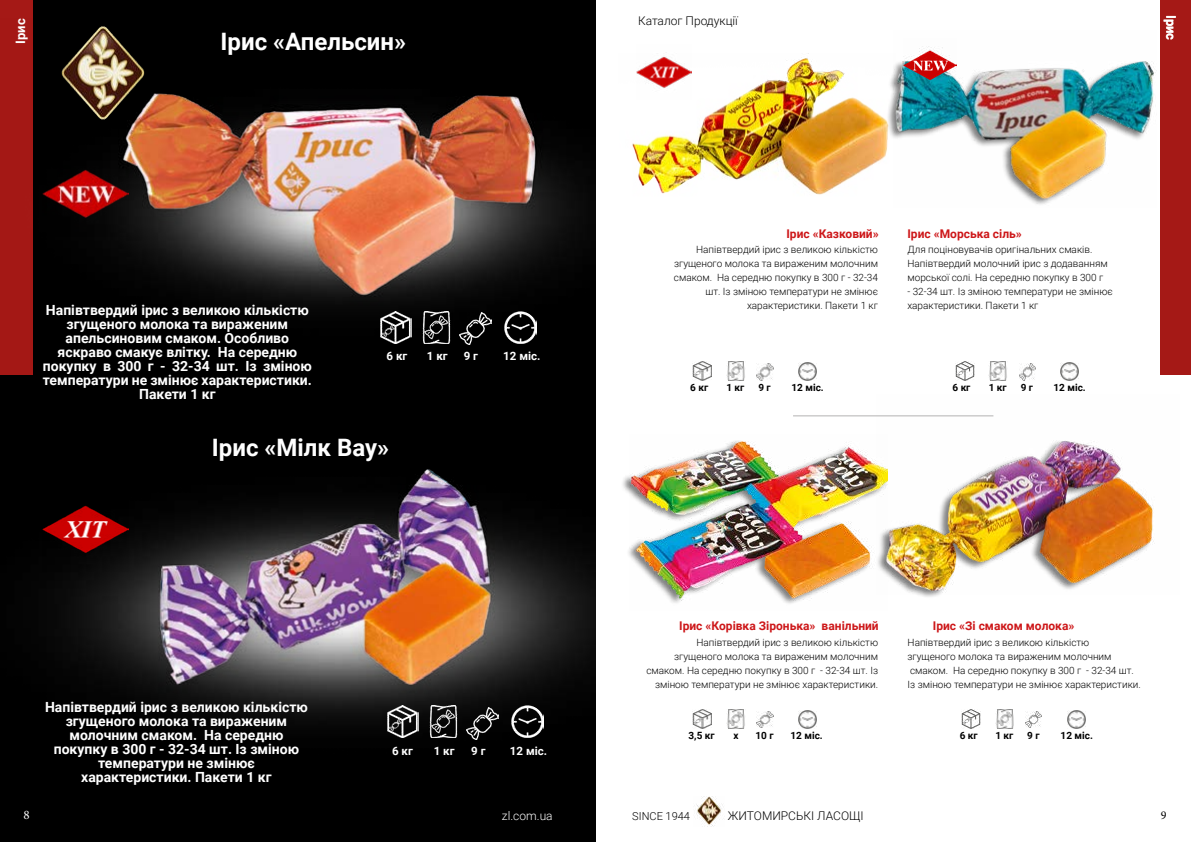
<style>
.page{position:relative;width:1191px;height:842px;background:#fff}
.page>*{position:absolute;margin:0;border:0;box-sizing:border-box;transform-origin:0 0}
.t1{font:700 24px "Roboto";color:#fff}
.t2{font:700 14px/14px "Roboto";color:#fff;text-align:center}
.t3{font:700 13px "Roboto";color:#fff}
.t4{font:13px "Minion Pro";color:#fff}
.t5{font:700 12px "Roboto";color:#cd1719}
.t6{font:300 12px "Roboto";color:#000}
.t7{font:300 12px "Roboto";color:#fff}
.t8{font:12px "Minion Pro";color:#000}
.t9{font:700 11.5px "Roboto";color:#fff}
.t10{font:300 11px "Roboto";color:#000}
.t11{font:300 10px/14px "Roboto";color:#000}
.t12{font:700 10px "Roboto";color:#000}
</style>
<div class="page">
<img style="left:696px;top:797px;width:27px;height:29px">
<div style="left:0;top:0;width:595px;height:842px;background:#000"></div>
<div style="left:1160px;top:0;width:31px;height:375px;background:#a51916"></div>
<img style="left:632px;top:53px;width:254px;height:142px">
<div style="left:0;top:0;width:32px;height:375px;background:#a51916"></div>
<img style="left:32px;top:18px;width:564px;height:806px">
<img style="left:693px;top:361px;width:19px;height:19px">
<img style="left:726px;top:361px;width:19px;height:19px">
<img style="left:1060px;top:363px;width:18px;height:17px">
<img style="left:757px;top:364px;width:16px;height:16px">
<img style="left:693px;top:709px;width:19px;height:19px">
<img style="left:726px;top:709px;width:19px;height:19px">
<img style="left:798px;top:711px;width:18px;height:17px">
<img style="left:757px;top:712px;width:16px;height:16px">
<img style="left:961px;top:709px;width:19px;height:19px">
<img style="left:995px;top:709px;width:19px;height:19px">
<img style="left:1067px;top:711px;width:18px;height:17px">
<img style="left:1025px;top:712px;width:16px;height:16px">
<img style="left:43px;top:486px;width:85px;height:85px">
<img style="left:379px;top:311px;width:32px;height:32px">
<img style="left:421px;top:311px;width:32px;height:32px">
<img style="left:459px;top:313px;width:32px;height:32px">
<img style="left:504px;top:311px;width:32px;height:32px">
<img style="left:43px;top:151px;width:85px;height:85px">
<img style="left:955px;top:361px;width:19px;height:19px">
<img style="left:988px;top:361px;width:19px;height:19px">
<img style="left:798px;top:363px;width:18px;height:17px">
<img style="left:1019px;top:364px;width:16px;height:16px">
<div style="left:886px;top:60px;width:268px;height:146px;background:#000;opacity:.5"></div>
<img style="left:893px;top:60px;width:263px;height:146px">
<div style="left:621px;top:439px;width:268px;height:168px;background:#000;opacity:.5"></div>
<img style="left:629px;top:439px;width:258px;height:168px">
<div style="left:875px;top:439px;width:277px;height:160px;background:#fff"></div>
<img style="left:876px;top:415px;width:279px;height:179px">
<img style="left:903px;top:46px;width:53px;height:45px">
<img style="left:636px;top:53px;width:55px;height:46px">
<hr style="left:793px;top:415px;width:200px;height:1px;background:#b3b2b2">
<h3 class="t3" style="left:11px;top:44px;width:27px;rotate:-90deg">Ірис</h3>
<h1 class="t1" style="left:221px;top:25px;width:187px">Ірис «Апельсин»</h1>
<h2 class="t2" style="left:43px;top:302px;width:270px">Напівтвердий ірис з великою кількістю згущеного молока та вираженим апельсиновим смаком. Особливо яскраво смакує влітку. На середню покупку в 300 г - 32-34 шт. Із зміною температури не змінює характеристики.<br>Пакети 1 кг</h2>
<p class="t9" style="left:387px;top:348px;width:22px">6 кг</p>
<p class="t9" style="left:427px;top:348px;width:22px">1 кг</p>
<p class="t9" style="left:464px;top:348px;width:16px">9 г</p>
<p class="t9" style="left:503px;top:348px;width:39px">12 міс.</p>
<h1 class="t1" style="left:212px;top:431px;width:179px">Ірис «Мілк Вау»</h1>
<h2 class="t2" style="left:45px;top:699px;width:264px">Напівтвердий ірис з великою кількістю згущеного молока та вираженим молочним смаком. На середню покупку в 300 г - 32-34 шт. Із зміною температури не змінює характеристики. Пакети 1 кг</h2>
<p class="t9" style="left:392px;top:742px;width:22px">6 кг</p>
<p class="t9" style="left:434px;top:743px;width:22px">1 кг</p>
<p class="t9" style="left:471px;top:743px;width:16px">9 г</p>
<p class="t9" style="left:510px;top:743px;width:39px">12 міс.</p>
<h3 class="t4" style="left:24px;top:806px;width:8px">8</h3>
<p class="t7" style="left:502px;top:808px;width:52px">zl.com.ua</p>
<p class="t6" style="left:638px;top:13px;width:101px">Каталог Продукції</p>
<h3 class="t3" style="left:1180px;top:15px;width:27px;rotate:90deg">Ірис</h3>
<p class="t5" style="left:786px;top:225px;width:94px">Ірис «Казковий»</p>
<p class="t11" style="left:674px;top:242px;width:206px;text-align:right">Напівтвердий ірис з великою кількістю згущеного молока та вираженим молочним смаком. На середню покупку в 300 г - 32-34 шт. Із зміною температури не змінює характеристики. Пакети 1 кг</p>
<p class="t12" style="left:690px;top:380px;width:20px">6 кг</p>
<p class="t12" style="left:726px;top:380px;width:20px">1 кг</p>
<p class="t12" style="left:758px;top:380px;width:14px">9 г</p>
<p class="t12" style="left:791px;top:380px;width:34px">12 міс.</p>
<p class="t5" style="left:907px;top:225px;width:116px">Ірис «Морська сіль»</p>
<p class="t11" style="left:907px;top:242px;width:202px">Для поціновувачів оригінальних смаків.<br>Напівтвердий молочний ірис з додаванням морської солі. На середню покупку в 300 г</p>
<p class="t11" style="left:907px;top:284px;width:207px">- 32-34 шт. Із зміною температури не змінює характеристики. Пакети 1 кг</p>
<p class="t12" style="left:952px;top:380px;width:20px">6 кг</p>
<p class="t12" style="left:988px;top:380px;width:20px">1 кг</p>
<p class="t12" style="left:1020px;top:380px;width:14px">9 г</p>
<p class="t12" style="left:1053px;top:380px;width:34px">12 міс.</p>
<p class="t5" style="left:679px;top:618px;width:201px">Ірис «Корівка Зіронька» ванільний</p>
<p class="t11" style="left:646px;top:635px;width:233px;text-align:right">Напівтвердий ірис з великою кількістю згущеного молока та вираженим молочним смаком. На середню покупку в 300 г - 32-34 шт. Із зміною температури не змінює характеристики.</p>
<p class="t5" style="left:932px;top:617px;width:143px">Ірис «Зі смаком молока»</p>
<p class="t11" style="left:907px;top:635px;width:235px">Напівтвердий ірис з великою кількістю<br>згущеного молока та вираженим молочним смаком. На середню покупку в 300 г - 32-34 шт.<br>Із зміною температури не змінює характеристики.</p>
<p class="t12" style="left:688px;top:728px;width:28px">3,5 кг</p>
<p class="t12" style="left:733px;top:728px;width:7px">х</p>
<p class="t12" style="left:755px;top:728px;width:20px">10 г</p>
<p class="t12" style="left:790px;top:728px;width:34px">12 міс.</p>
<p class="t12" style="left:959px;top:728px;width:20px">6 кг</p>
<p class="t12" style="left:995px;top:728px;width:20px">1 кг</p>
<p class="t12" style="left:1027px;top:728px;width:14px">9 г</p>
<p class="t12" style="left:1060px;top:728px;width:34px">12 міс.</p>
<p class="t10" style="left:632px;top:808px;width:59px">SINCE 1944</p>
<p class="t6" style="left:728px;top:807px;width:137px">ЖИТОМИРСЬКІ ЛАСОЩІ</p>
<p class="t8" style="left:1160px;top:807px;width:7px">9</p>
</div>
